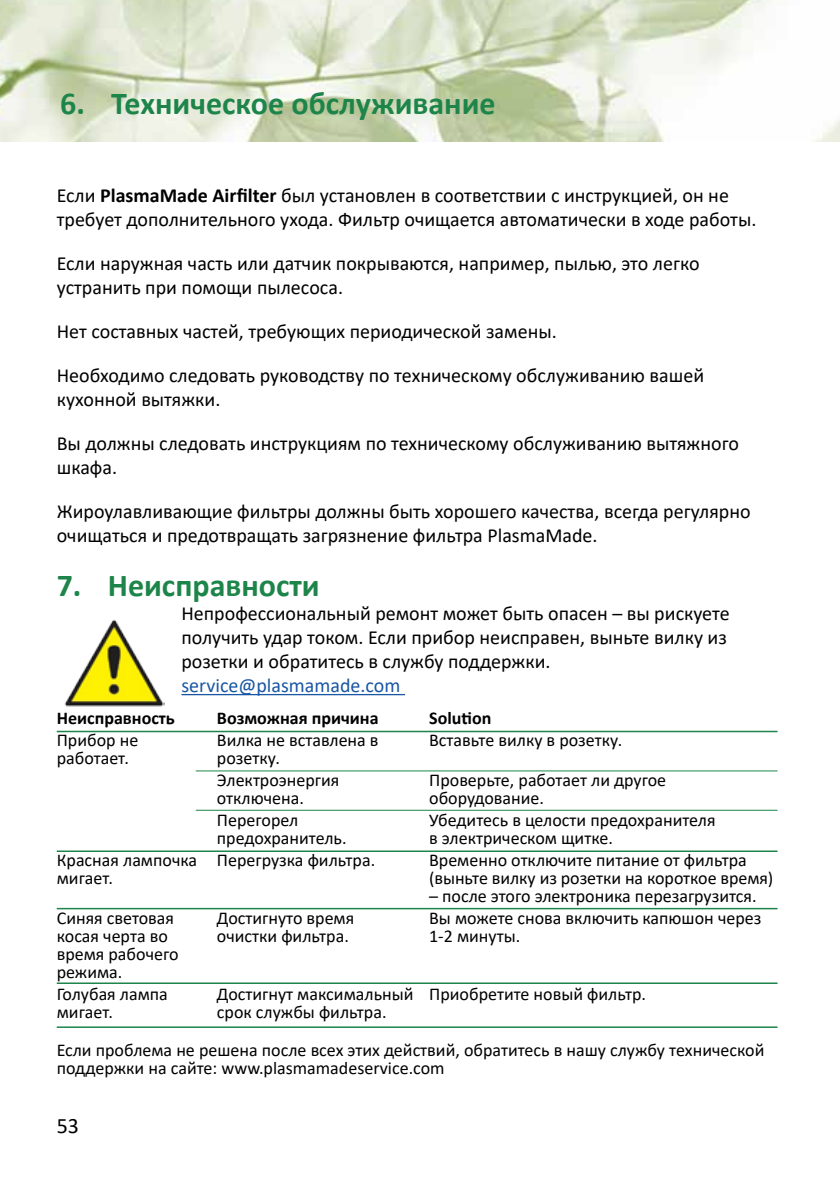
<style>
.page{position:relative;width:840px;height:1191px;background:#fff}
.page>*{position:absolute;margin:0;border:0;box-sizing:border-box;transform-origin:0 0}
.t1{font:700 32px "Calibri";color:#1e854a}
.t2{font:22px "Calibri";color:#000}
.t3{font:20px/24px "Calibri";color:#000}
.t4{font:20px "Calibri";color:#1956a3}
.t5{font:18px/22px "Calibri";color:#000}
.t6{font:700 18px "Calibri";color:#000}
.s1{font-weight:700}
</style>
<div class="page">
<img style="left:0;top:0;width:839px;height:142px">
<hr style="left:181px;top:694px;width:224px;height:1px;background:#1956a3">
<img style="left:64px;top:619px;width:100px;height:87px">
<hr style="left:57px;top:730px;width:720px;height:2px;background:#1e854a">
<hr style="left:57px;top:982px;width:720px;height:2px;background:#1e854a">
<hr style="left:57px;top:908px;width:720px;height:1px;background:#1e854a">
<hr style="left:57px;top:850px;width:720px;height:2px;background:#1e854a">
<hr style="left:196px;top:770px;width:581px;height:1px;background:#1e854a">
<hr style="left:196px;top:809px;width:581px;height:1px;background:#1e854a">
<hr style="left:57px;top:1026px;width:720px;height:2px;background:#1e854a">
<h1 class="t1" style="left:60px;top:81px;width:437px">6. Техническое обслуживание</h1>
<p class="t3" style="left:57px;top:183px;width:700px">Если <span class="s1">PlasmaMade Airfilter</span> был установлен в соответствии с инструкцией, он не требует дополнительного ухода. Фильтр очищается автоматически в ходе работы.</p>
<p class="t3" style="left:57px;top:251px;width:644px">Если наружная часть или датчик покрываются, например, пылью, это легко устранить при помощи пылесоса.</p>
<p class="t3" style="left:57px;top:319px;width:501px">Нет составных частей, требующих периодической замены.</p>
<p class="t3" style="left:57px;top:363px;width:648px">Необходимо следовать руководству по техническому обслуживанию вашей кухонной вытяжки.</p>
<p class="t3" style="left:57px;top:431px;width:683px">Вы должны следовать инструкциям по техническому обслуживанию вытяжного шкафа.</p>
<p class="t3" style="left:57px;top:499px;width:695px">Жироулавливающие фильтры должны быть хорошего качества, всегда регулярно очищаться и предотвращать загрязнение фильтра PlasmaMade.</p>
<h1 class="t1" style="left:57px;top:563px;width:264px">7. Неисправности</h1>
<p class="t3" style="left:181px;top:601px;width:549px">Непрофессиональный ремонт может быть опасен – вы рискуете получить удар током. Если прибор неисправен, выньте вилку из розетки и обратитесь в службу поддержки.</p>
<p class="t4" style="left:181px;top:672px;width:220px">service@plasmamade.com</p>
<p class="t6" style="left:57px;top:705px;width:119px">Неисправность</p>
<p class="t6" style="left:217px;top:705px;width:163px">Возможная причина</p>
<p class="t6" style="left:429px;top:705px;width:64px">Solution</p>
<p class="t5" style="left:57px;top:729px;width:83px">Прибор не</p>
<p class="t5" style="left:217px;top:729px;width:163px">Вилка не вставлена в</p>
<p class="t5" style="left:429px;top:729px;width:194px">Вставьте вилку в розетку.</p>
<p class="t5" style="left:57px;top:747px;width:74px">работает.</p>
<p class="t5" style="left:217px;top:747px;width:124px">розетку.<br>Электроэнергия</p>
<p class="t5" style="left:429px;top:769px;width:238px">Проверьте, работает ли другое</p>
<p class="t5" style="left:217px;top:787px;width:89px">отключена.</p>
<p class="t5" style="left:429px;top:787px;width:116px">оборудование.</p>
<p class="t5" style="left:217px;top:809px;width:83px">Перегорел</p>
<p class="t5" style="left:429px;top:809px;width:288px">Убедитесь в целости предохранителя</p>
<p class="t5" style="left:217px;top:827px;width:131px">предохранитель.</p>
<p class="t5" style="left:429px;top:827px;width:185px">в электрическом щитке.</p>
<p class="t5" style="left:57px;top:849px;width:320px">Красная лампочка Перегрузка фильтра.</p>
<p class="t5" style="left:429px;top:849px;width:319px">Временно отключите питание от фильтра</p>
<p class="t5" style="left:57px;top:867px;width:58px">мигает.</p>
<p class="t5" style="left:429px;top:867px;width:345px">(выньте вилку из розетки на короткое время)</p>
<p class="t5" style="left:429px;top:885px;width:329px">– после этого электроника перезагрузится.</p>
<p class="t5" style="left:57px;top:907px;width:119px">Синяя световая</p>
<p class="t5" style="left:217px;top:907px;width:139px">Достигнуто время</p>
<p class="t5" style="left:429px;top:907px;width:333px">Вы можете снова включить капюшон через</p>
<p class="t5" style="left:57px;top:925px;width:113px">косая черта во</p>
<p class="t5" style="left:217px;top:925px;width:133px">очистки фильтра.</p>
<p class="t5" style="left:429px;top:925px;width:93px">1-2 минуты.</p>
<p class="t5" style="left:57px;top:945px;width:123px;line-height:18px">время рабочего режима.</p>
<p class="t5" style="left:57px;top:983px;width:113px">Голубая лампа</p>
<p class="t5" style="left:217px;top:983px;width:430px">Достигнут максимальный Приобретите новый фильтр.</p>
<p class="t5" style="left:57px;top:1001px;width:58px">мигает.</p>
<p class="t5" style="left:57px;top:993px;width:708px;line-height:38px;text-indent:160px">срок службы фильтра.<br>Если проблема не решена после всех этих действий, обратитесь в нашу службу технической</p>
<p class="t5" style="left:57px;top:1057px;width:389px">поддержки на сайте: www.plasmamadeservice.com</p>
<p class="t2" style="left:57px;top:1110px;width:24px">53</p>
</div>
